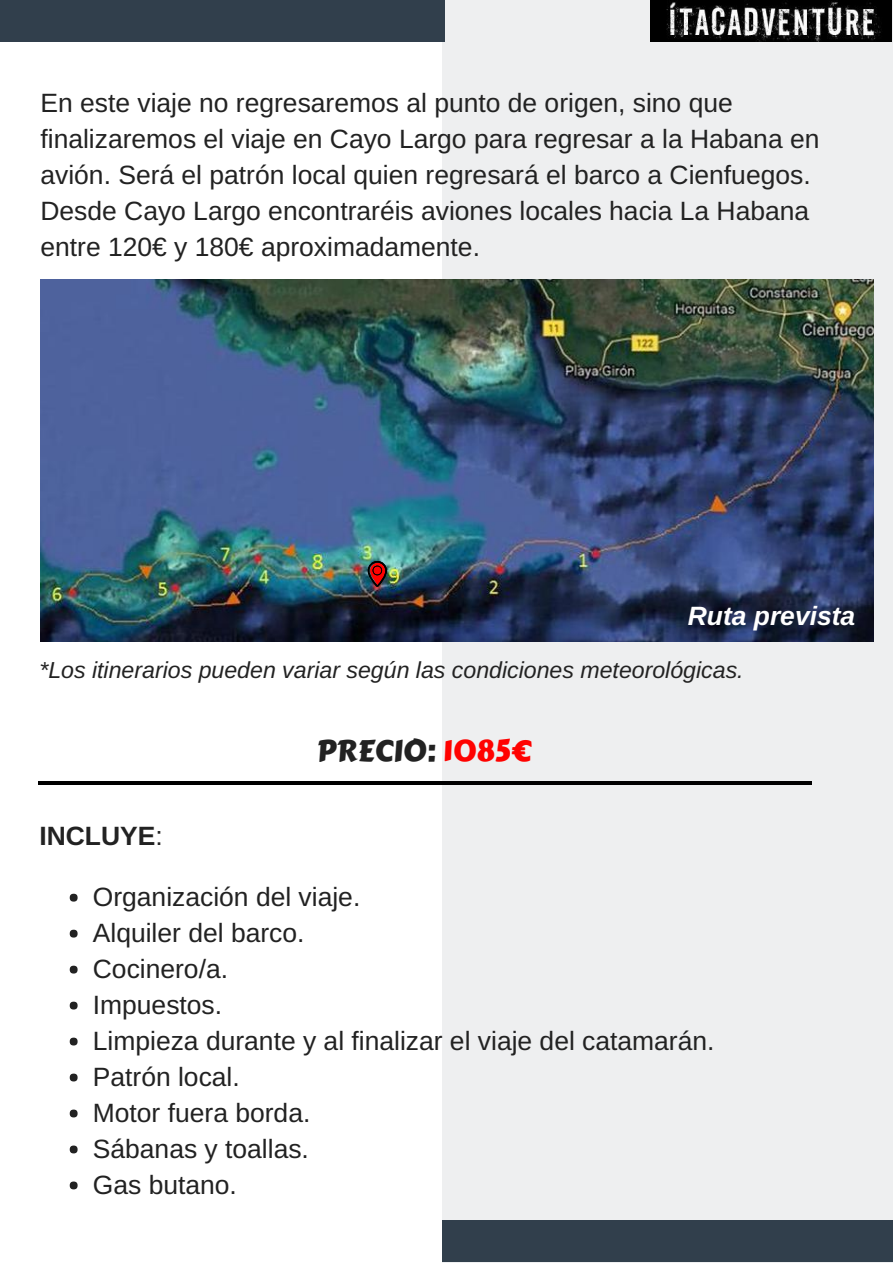
<style>
.page{position:relative;width:893px;height:1263px;background:#fff}
.page>*{position:absolute;margin:0;border:0;box-sizing:border-box;transform-origin:0 0}
.t1{font:29.7px "Carter One";color:#222}
.t2{font:26.4px/36px "Arimo";color:#222}
.t3{font:italic 700 26.4px "Arimo";color:#fff}
.t4{font:700 26.4px "Arimo";color:#222}
.t5{font:italic 23.1px "Arimo";color:#222}
.s1{font-weight:400}
.s2{color:#ff0200}
</style>
<div class="page">
<div style="left:442px;top:0;width:450px;height:1262px;background:#eeeff0"></div>
<div style="left:442px;top:1220px;width:450px;height:41px;background:#313f4c"></div>
<hr style="left:38px;top:781px;width:774px;height:4px;background:#000">
<div style="left:70px;top:894px;width:8px;height:7px;background:#222;border-radius:50%"></div>
<div style="left:70px;top:930px;width:8px;height:7px;background:#222;border-radius:50%"></div>
<div style="left:70px;top:966px;width:8px;height:7px;background:#222;border-radius:50%"></div>
<div style="left:70px;top:1002px;width:8px;height:7px;background:#222;border-radius:50%"></div>
<div style="left:70px;top:1038px;width:8px;height:7px;background:#222;border-radius:50%"></div>
<div style="left:70px;top:1073px;width:8px;height:8px;background:#222;border-radius:50%"></div>
<div style="left:70px;top:1109px;width:8px;height:8px;background:#222;border-radius:50%"></div>
<div style="left:70px;top:1145px;width:8px;height:8px;background:#222;border-radius:50%"></div>
<div style="left:70px;top:1181px;width:8px;height:8px;background:#222;border-radius:50%"></div>
<div style="left:0;top:0;width:444px;height:42px;background:#313f4c"></div>
<img style="left:40px;top:280px;width:833px;height:362px">
<img style="left:650px;top:0;width:241px;height:42px">
<svg style="left:368px;top:561px;width:19px;height:26px"></svg>
<p class="t2" style="left:40px;top:85px;width:780px">En este viaje no regresaremos al punto de origen, sino que finalizaremos el viaje en Cayo Largo para regresar a la Habana en avión. Será el patrón local quien regresará el barco a Cienfuegos.<br>Desde Cayo Largo encontraréis aviones locales hacia La Habana entre 120€ y 180€ aproximadamente.</p>
<p class="t3" style="left:687px;top:601px;width:169px">Ruta prevista</p>
<p class="t5" style="left:39px;top:657px;width:705px">*Los itinerarios pueden variar según las condiciones meteorológicas.</p>
<p class="t4" style="left:39px;top:821px;width:125px">INCLUYE<span class="s1">:</span></p>
<p class="t1" style="left:316px;top:728px;width:217px">PRECIO: <span class="s2">1085€</span></p>
<p class="t2" style="left:93px;top:879px;width:623px">Organización del viaje.<br>Alquiler del barco.<br>Cocinero/a.<br>Impuestos.<br>Limpieza durante y al finalizar el viaje del catamarán.<br>Patrón local.<br>Motor fuera borda.<br>Sábanas y toallas.<br>Gas butano.</p>
</div>
